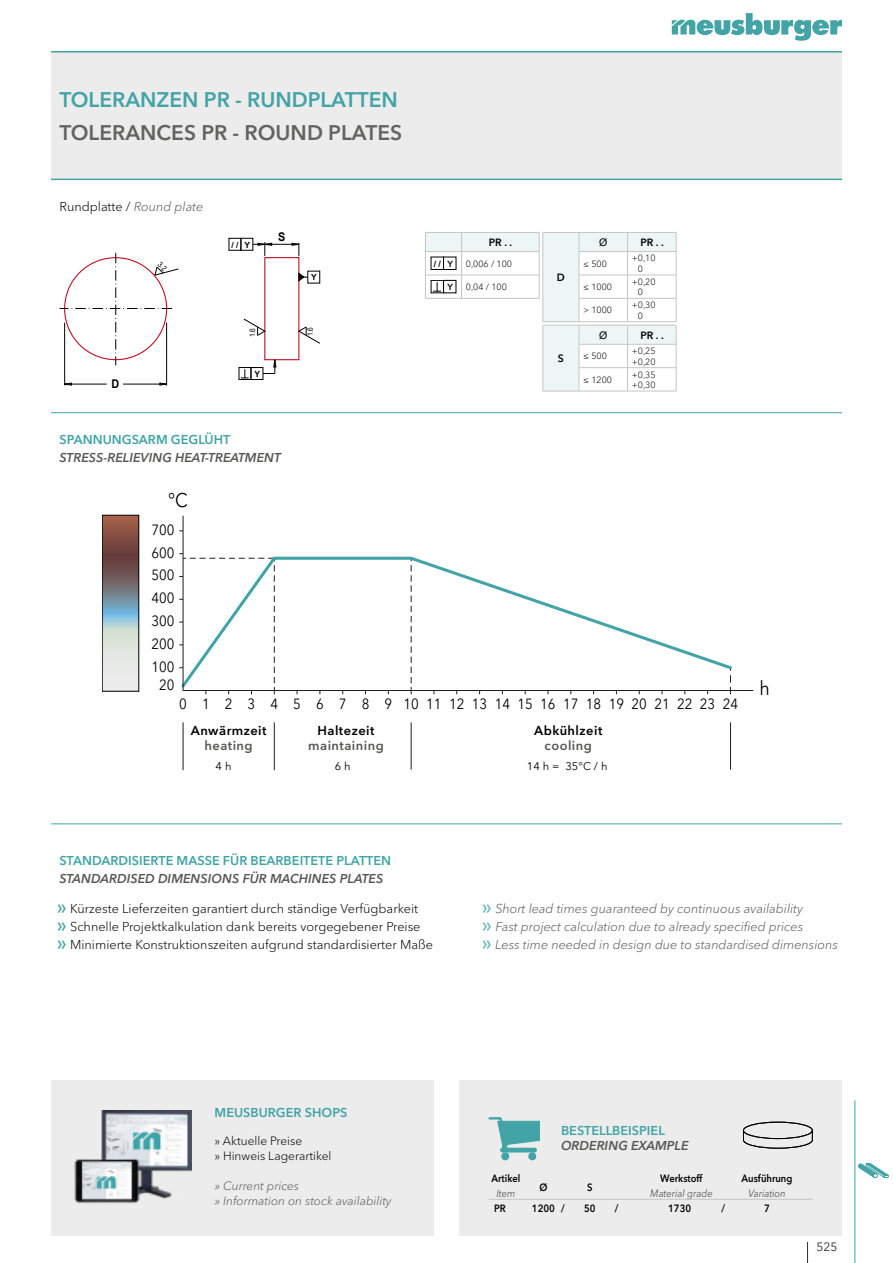
<style>
.page{position:relative;width:893px;height:1263px;background:#fff}
.page>*{position:absolute;margin:0;border:0;box-sizing:border-box;transform-origin:0 0}
.t1{font:600 21px "Avenir Next W1 G";color:#42a4a6}
.t2{font:600 21px "Avenir Next W1 G";color:#636362}
.t3{font:19.65px "Avenir Next W1 G";color:#000;scale:.9 1}
.t4{font:14.7px "Avenir Next W1 G";color:#000;scale:.9 1}
.t5{font:600 12.9px "Avenir Next W1 G";letter-spacing:.035em;color:#000}
.t6{font:600 12.9px "Avenir Next W1 G";letter-spacing:.035em;color:#575756}
.t7{font:300 12.75px/18px "Avenir Next W1 G";color:#000}
.t8{font:italic 300 12.75px/18px "Avenir Next W1 G";color:#575756}
.t9{font:600 12.75px "Avenir Next W1 G";color:#42a4a6}
.t10{font:italic 600 12.75px "Avenir Next W1 G";color:#575756}
.t11{font:italic 300 12px "Avenir Next W1 G";color:#575756}
.t12{font:300 12px "Avenir Next W1 G";color:#000}
.t13{font:12px "Avenir Next W1 G";color:#2c2c2b}
.t14{font:700 12px "Arial";color:#000;scale:.9 1}
.t15{font:11.1px "Avenir Next W1 G";color:#000}
.t16{font:600 10.5px "Avenir Next W1 G";color:#000;scale:.9 1}
.t17{font:italic 10.5px "Avenir Next W1 G";color:#575756;scale:.9 1}
.t18{font:600 10.5px "Avenir Next W1 G";color:#000}
.t19{font:10.5px "Arial";color:#000}
.t20{font:300 9px/10.5px "Avenir Next W1 G";color:#000}
.t21{font:700 8.85px "Arial";color:#000}
.t22{font:600 8.85px "Avenir Next W1 G";color:#000}
.t23{font:700 8.4px "Arial";color:#000}
.t24{font:7.65px "Arial";color:#000;scale:.85 1}
.s1{font-style:italic;color:#575756}
.s2{font-family:"Avenir Next W1 G";font-weight:600}
.s3{font-family:"Meusburger Sonderzeichen";font-weight:400;color:#42a4a6}
.s4{font-family:"Meusburger Sonderzeichen";font-weight:400;font-style:normal;color:#68b6b8}
</style>
<div class="page">
<svg style="left:672px;top:13px;width:170px;height:28px"></svg>
<svg style="left:807px;top:1242px;width:1px;height:21px"></svg>
<hr style="left:51px;top:412px;width:791px;height:1px;background:#42a4a6">
<hr style="left:51px;top:823px;width:791px;height:1px;background:#42a4a6">
<div style="left:229px;top:238px;width:12px;height:12px;border:1px solid #000"></div>
<div style="left:241px;top:238px;width:12px;height:12px;border:1px solid #000"></div>
<svg style="left:298px;top:327px;width:22px;height:17px"></svg>
<svg style="left:243px;top:319px;width:22px;height:17px"></svg>
<svg style="left:299px;top:273px;width:9px;height:8px"></svg>
<div style="left:239px;top:367px;width:12px;height:13px;border:1px solid #000"></div>
<svg style="left:241px;top:369px;width:8px;height:10px"></svg>
<div style="left:251px;top:367px;width:12px;height:13px;border:1px solid #000"></div>
<svg style="left:263px;top:359px;width:13px;height:15px"></svg>
<hr style="left:166px;top:323px;width:1px;height:62px;background:#000">
<hr style="left:64px;top:323px;width:1px;height:62px;background:#000">
<hr style="left:265px;top:244px;width:34px;height:1px;background:#000">
<svg style="left:292px;top:243px;width:8px;height:13px"></svg>
<svg style="left:253px;top:242px;width:19px;height:14px"></svg>
<hr style="left:65px;top:384px;width:42px;height:1px;background:#000">
<hr style="left:123px;top:384px;width:44px;height:1px;background:#000">
<svg style="left:182px;top:515px;width:572px;height:176px"></svg>
<hr style="left:183px;top:722px;width:1px;height:48px;background:#201e21">
<hr style="left:274px;top:722px;width:1px;height:48px;background:#201e21">
<hr style="left:411px;top:722px;width:1px;height:48px;background:#201e21">
<hr style="left:730px;top:722px;width:1px;height:48px;background:#201e21">
<svg style="left:104px;top:517px;width:33px;height:172px"></svg>
<div style="left:102px;top:515px;width:37px;height:176px;border:1px solid #000"></div>
<svg style="left:854px;top:1100px;width:35px;height:163px"></svg>
<div style="left:51px;top:52px;width:791px;height:127px;background:#ececec"></div>
<hr style="left:51px;top:51px;width:791px;height:2px;background:#42a4a6">
<hr style="left:51px;top:179px;width:791px;height:1px;background:#42a4a6">
<div style="left:51px;top:1080px;width:383px;height:155px;background:#ececec"></div>
<img style="left:74px;top:1111px;width:118px;height:93px">
<div style="left:459px;top:1080px;width:383px;height:155px;background:#ececec"></div>
<svg style="left:743px;top:1122px;width:70px;height:26px"></svg>
<hr style="left:489px;top:1199px;width:324px;height:1px;background:#c4c5c5">
<div style="left:501px;top:1152px;width:8px;height:8px;background:#42a4a6;border-radius:50%"></div>
<div style="left:528px;top:1152px;width:8px;height:8px;background:#42a4a6;border-radius:50%"></div>
<hr style="left:500px;top:1148px;width:37px;height:4px;background:#42a4a6;border-radius:2px">
<svg style="left:488px;top:1117px;width:52px;height:31px"></svg>
<hr style="left:543px;top:391px;width:36px;height:1px;background:#c4c5c5">
<hr style="left:579px;top:391px;width:49px;height:1px;background:#c4c5c5">
<hr style="left:628px;top:391px;width:48px;height:1px;background:#c4c5c5">
<svg style="left:425px;top:232px;width:252px;height:159px"></svg>
<div style="left:443px;top:280px;width:13px;height:13px;border:1px solid #000"></div>
<svg style="left:60px;top:253px;width:119px;height:112px"></svg>
<h1 class="t1" style="left:60px;top:87px;width:340px">TOLERANZEN PR - RUNDPLATTEN</h1>
<h1 class="t2" style="left:60px;top:120px;width:344px">TOLERANCES PR - ROUND PLATES</h1>
<p class="t7" style="left:60px;top:198px;width:145px">Rundplatte / <span class="s1">Round plate</span></p>
<p class="t14" style="left:111px;top:376px;width:10px">D</p>
<p class="t23" style="left:232px;top:239px;width:20px">/ / Y</p>
<p class="t14" style="left:278px;top:229px;width:10px">S</p>
<p class="t23" style="left:311px;top:271px;width:7px">Y</p>
<p class="t24" style="left:247px;top:337px;width:12px;rotate:-90deg">1.6</p>
<p class="t24" style="left:305px;top:336px;width:12px;rotate:-90deg">1.6</p>
<p class="t23" style="left:255px;top:368px;width:7px">Y</p>
<p class="t9" style="left:60px;top:432px;width:172px">SPANNUNGSARM GEGLÜHT</p>
<p class="t10" style="left:60px;top:450px;width:223px">STRESS-RELIEVING HEAT-TREATMENT</p>
<h2 class="t3" style="left:168px;top:488px;width:23px">°C</h2>
<p class="t4" style="left:152px;top:521px;width:27px">700</p>
<p class="t4" style="left:151px;top:544px;width:27px">600</p>
<p class="t4" style="left:151px;top:566px;width:27px">500</p>
<p class="t4" style="left:151px;top:589px;width:27px">400</p>
<p class="t4" style="left:151px;top:612px;width:27px">300</p>
<p class="t4" style="left:151px;top:635px;width:27px">200</p>
<p class="t4" style="left:151px;top:658px;width:27px">100</p>
<p class="t4" style="left:159px;top:676px;width:19px">20</p>
<p class="t18" style="left:489px;top:236px;width:25px">PR . .</p>
<p class="t21" style="left:434px;top:258px;width:21px">/ / <span class="s2">Y</span></p>
<p class="t20" style="left:466px;top:258px;width:48px">0,006 / 100</p>
<p class="t22" style="left:447px;top:282px;width:7px">Y</p>
<p class="t20" style="left:466px;top:282px;width:43px">0,04 / 100</p>
<p class="t18" style="left:557px;top:271px;width:10px">D</p>
<p class="t18" style="left:558px;top:352px;width:8px">S</p>
<p class="t19" style="left:599px;top:235px;width:10px">Ø</p>
<p class="t18" style="left:640px;top:236px;width:25px">PR . .</p>
<p class="t20" style="left:583px;top:258px;width:25px">≤ 500</p>
<p class="t20" style="left:638px;top:253px;width:19px;text-indent:-6px">+0,10<br>0</p>
<p class="t20" style="left:583px;top:282px;width:30px">≤ 1000</p>
<p class="t20" style="left:638px;top:276px;width:19px;text-indent:-6px">+0,20<br>0</p>
<p class="t20" style="left:583px;top:305px;width:30px">&gt; 1000</p>
<p class="t20" style="left:638px;top:300px;width:19px;text-indent:-6px">+0,30<br>0</p>
<p class="t19" style="left:599px;top:328px;width:10px">Ø</p>
<p class="t18" style="left:640px;top:329px;width:25px">PR . .</p>
<p class="t20" style="left:583px;top:351px;width:25px">≤ 500</p>
<p class="t20" style="left:632px;top:346px;width:25px">+0,25 +0,20</p>
<p class="t20" style="left:583px;top:374px;width:30px">≤ 1200</p>
<p class="t20" style="left:632px;top:369px;width:25px">+0,35 +0,30</p>
<p class="t4" style="left:179px;top:695px;width:622px">0 1 2 3 4 5 6 7 8 9 101112131415161718192021222324</p>
<p class="t5" style="left:191px;top:722px;width:77px">Anwärmzeit</p>
<p class="t6" style="left:205px;top:738px;width:50px">heating</p>
<p class="t5" style="left:317px;top:722px;width:58px">Haltezeit</p>
<p class="t6" style="left:308px;top:738px;width:77px">maintaining</p>
<p class="t5" style="left:534px;top:722px;width:70px">Abkühlzeit</p>
<p class="t6" style="left:545px;top:738px;width:49px">cooling</p>
<p class="t15" style="left:216px;top:759px;width:17px">4 h</p>
<p class="t15" style="left:335px;top:759px;width:17px">6 h</p>
<p class="t15" style="left:527px;top:759px;width:82px">14 h = 35°C / h</p>
<h2 class="t3" style="left:759px;top:676px;width:13px">h</h2>
<p class="t9" style="left:60px;top:853px;width:333px">STANDARDISIERTE MASSE FÜR BEARBEITETE PLATTEN</p>
<p class="t10" style="left:60px;top:871px;width:325px">STANDARDISED DIMENSIONS FÜR MACHINES PLATES</p>
<p class="t7" style="left:57px;top:900px;width:377px"><span class="s3">F</span> Kürzeste Lieferzeiten garantiert durch ständige Verfügbarkeit<br><span class="s3">F</span> Schnelle Projektkalkulation dank bereits vorgegebener Preise<br><span class="s3">F</span> Minimierte Konstruktionszeiten aufgrund standardisierter Maße</p>
<p class="t8" style="left:483px;top:900px;width:357px"><span class="s4">F</span> Short lead times guaranteed by continuous availability<br><span class="s4">F</span> Fast project calculation due to already specified prices<br><span class="s4">F</span> Less time needed in design due to standardised dimensions</p>
<p class="t9" style="left:215px;top:1105px;width:134px">MEUSBURGER SHOPS</p>
<p class="t12" style="left:215px;top:1134px;width:89px">» Aktuelle Preise</p>
<p class="t11" style="left:215px;top:1179px;width:86px">» Current prices</p>
<p class="t12" style="left:215px;top:1149px;width:118px">» Hinweis Lagerartikel</p>
<p class="t11" style="left:215px;top:1194px;width:178px">» Information on stock availability</p>
<p class="t9" style="left:561px;top:1122px;width:105px">BESTELLBEISPIEL</p>
<p class="t10" style="left:561px;top:1138px;width:129px">ORDERING EXAMPLE</p>
<p class="t16" style="left:742px;top:1172px;width:58px">Ausführung</p>
<p class="t17" style="left:748px;top:1187px;width:43px">Variation</p>
<p class="t16" style="left:660px;top:1172px;width:49px">Werkstoff</p>
<p class="t17" style="left:650px;top:1187px;width:71px">Material grade</p>
<p class="t16" style="left:492px;top:1172px;width:33px">Artikel</p>
<p class="t17" style="left:496px;top:1187px;width:23px">Item</p>
<p class="t16" style="left:494px;top:1202px;width:15px">PR</p>
<p class="t16" style="left:532px;top:1202px;width:38px">1200 /</p>
<p class="t16" style="left:584px;top:1202px;width:14px">50</p>
<p class="t16" style="left:615px;top:1202px;width:6px">/</p>
<p class="t16" style="left:668px;top:1202px;width:27px">1730</p>
<p class="t16" style="left:721px;top:1202px;width:6px">/</p>
<p class="t16" style="left:764px;top:1202px;width:8px">7</p>
<p class="t16" style="left:539px;top:1181px;width:10px">Ø</p>
<p class="t16" style="left:587px;top:1181px;width:8px">S</p>
<p class="t13" style="left:816px;top:1240px;width:22px">525</p>
</div>
